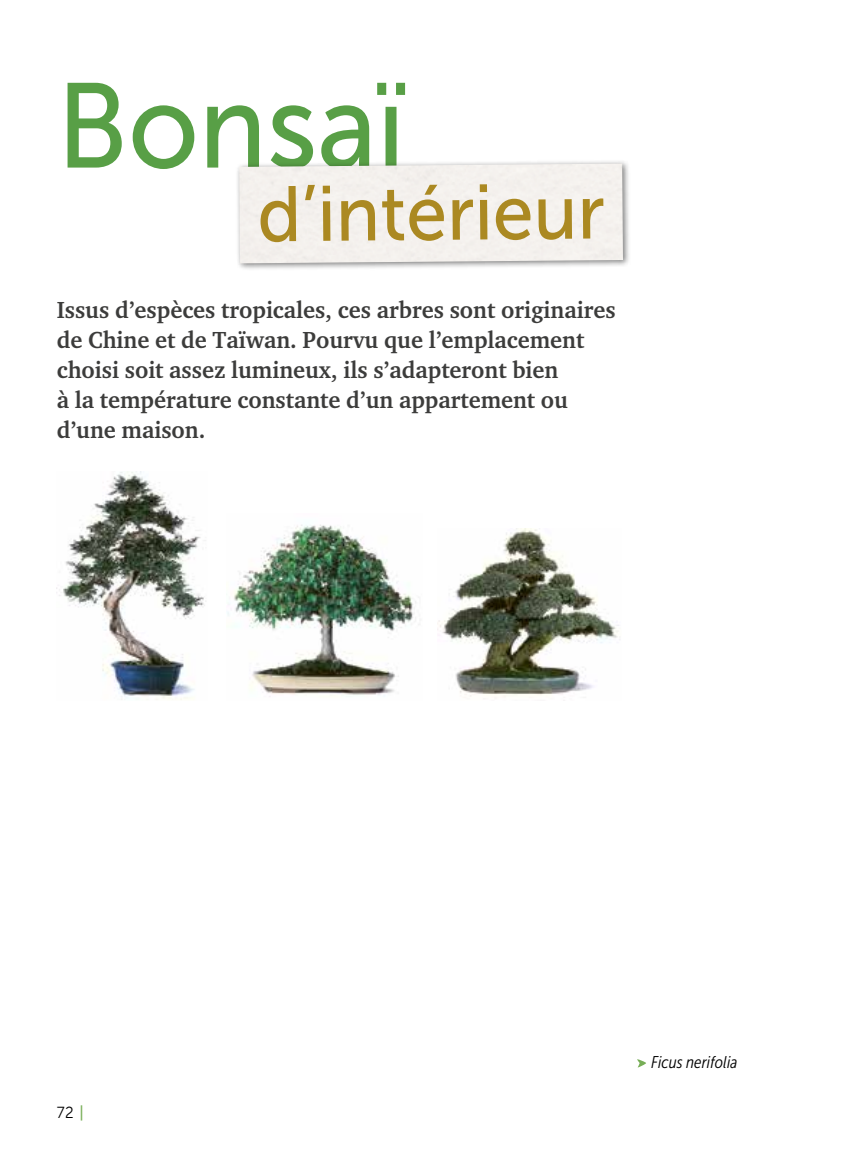
<style>
.page{position:relative;width:851px;height:1163px;background:#fff}
.page>*{position:absolute;margin:0;border:0;box-sizing:border-box;transform-origin:0 0}
.t1{font:120px "Museo Sans 500";color:#589f46;scale:.94 1}
.t2{font:78px "Museo Sans 500";letter-spacing:-.01em;color:#ab8922;scale:.94 1}
.t3{font:700 24px/30px "UV Charter";color:#3c3c3b;scale:.96 1}
.t4{font:italic 17px "Museo Sans Cond 300";letter-spacing:.005em;color:#000}
.t5{font:16px "Museo Sans 300";color:#000;scale:.95 1}
.s1{font-family:"Museo Sans 500";color:#77ae57}
</style>
<div class="page">
<div style="left:234px;top:159px;width:396px;height:112px;background:#000;opacity:.5"></div>
<div style="left:239px;top:163px;width:384px;height:100px;background:#f4f1ed"></div>
<img style="left:59px;top:472px;width:147px;height:228px">
<img style="left:227px;top:524px;width:193px;height:173px">
<img style="left:437px;top:528px;width:183px;height:170px">
<h1 class="t1" style="left:57px;top:60px;width:372px">Bonsaï</h1>
<h2 class="t2" style="left:257px;top:170px;width:372px">d’intérieur</h2>
<p class="t3" style="left:57px;top:294px;width:583px">Issus d’espèces tropicales, ces arbres sont originaires de Chine et de Taïwan. Pourvu que l’emplacement choisi soit assez lumineux, ils s’adapteront bien<br>à la température constante d’un appartement ou d’une maison.</p>
<p class="t5" style="left:57px;top:1103px;width:30px">72 <span class="s1">|</span></p>
<p class="t4" style="left:651px;top:1052px;width:88px">Ficus nerifolia</p>
</div>
